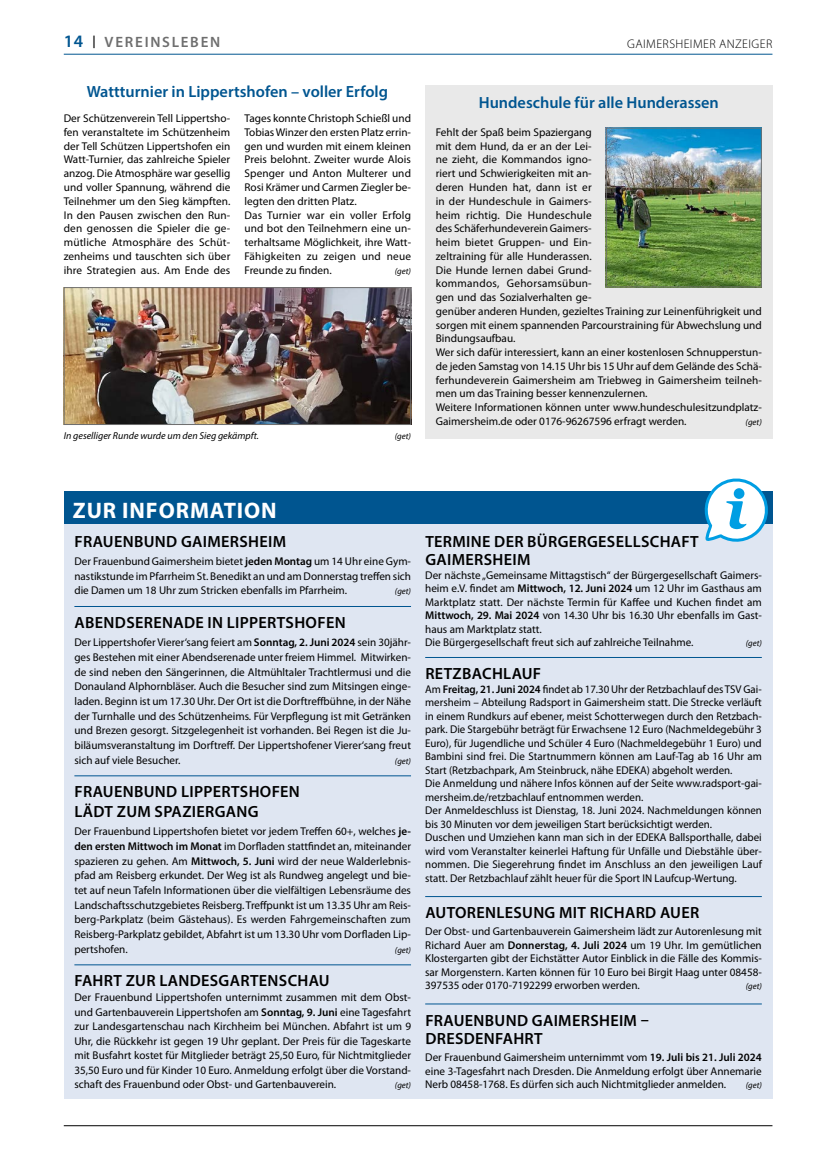
<style>
.page{position:relative;width:815px;height:1152px;background:#fff}
.page>*{position:absolute;margin:0;border:0;box-sizing:border-box;transform-origin:0 0}
.t1{font:700 22.5px "Myriad Pro";letter-spacing:.04em;color:#fff}
.Infokasten_Überschrift{font:600 16.25px/19.6px "Myriad Pro";letter-spacing:.02em;color:#000}
.Infokasten_Grundschrift{font:600 16.25px/18.5px "Myriad Pro";letter-spacing:.02em;color:#000}
.Überschrift_1sp{font:600 16.25px "Myriad Pro";color:#005590}
.t2{font:600 15px "Myriad Pro";letter-spacing:.12em;color:#6e6e6e}
.t3{font:300 12.5px "Myriad Pro";letter-spacing:.035em;color:#000}
.Infokasten_Grundschrift-2{font:11.25px/13.5px "Myriad Pro";color:#000;text-align:justify}
.Grundschrift{font:11.25px/13.8px "Myriad Pro";color:#000;text-align:justify}
.Bildtext{font:italic 10px "Myriad Pro";color:#000}
.Infokasten_Grundschrift-3{font:italic 8.75px "Myriad Pro";color:#000}
.Grundschrift-2{font:italic 8.75px "Myriad Pro";color:#000}
.Bildtext-2{font:italic 8.75px "Myriad Pro";color:#000}
.s1{font-size:17.5px;color:#005590}
.s2{font-weight:600}
</style>
<div class="page">
<hr style="left:64px;top:1125px;width:708px;height:1px;background:#000">
<hr style="left:64px;top:54px;width:708px;height:1px;background:#005590">
<div style="left:64px;top:491px;width:708px;height:36px;background:#005590"></div>
<div style="left:64px;top:524px;width:708px;height:574px;background:#dfe6f2"></div>
<hr style="left:74px;top:606px;width:337px;height:1px;background:#005590">
<hr style="left:74px;top:775px;width:337px;height:1px;background:#005590">
<hr style="left:74px;top:964px;width:337px;height:1px;background:#005590">
<hr style="left:425px;top:657px;width:337px;height:1px;background:#005590">
<hr style="left:425px;top:896px;width:337px;height:1px;background:#005590">
<hr style="left:425px;top:1003px;width:337px;height:1px;background:#005590">
<svg style="left:704px;top:478px;width:64px;height:64px"></svg>
<img style="left:66px;top:289px;width:343px;height:134px">
<div style="left:64px;top:287px;width:347px;height:138px;border:1px solid #6e6e6e"></div>
<div style="left:425px;top:85px;width:347px;height:353px;background:#e9e9e9"></div>
<img style="left:608px;top:130px;width:152px;height:155px">
<div style="left:606px;top:128px;width:156px;height:159px;border:1px solid #6e6e6e"></div>
<p class="t2" style="left:64px;top:33px;width:158px"><span class="s1">14</span> <sup>|</sup> VEREINSLEBEN</p>
<p class="t3" style="left:627px;top:36px;width:147px">GAIMERSHEIMER ANZEIGER</p>
<p class="Überschrift_1sp" style="left:87px;top:81px;width:303px">Wattturnier in Lippertshofen – voller Erfolg</p>
<p class="Grundschrift" style="left:64px;top:112px;width:168px">Der Schützenverein Tell Lippertsho&shy;fen veranstaltete im Schützenheim der Tell Schützen Lippertshofen ein Watt-Turnier, das zahlreiche Spieler anzog. Die Atmosphäre war gesellig und voller Spannung, während die Teilnehmer um den Sieg kämpften.<br>In den Pausen zwischen den Run&shy;den genossen die Spieler die ge&shy;mütliche Atmosphäre des Schüt&shy;zenheims und tauschten sich über ihre Strategien aus. Am Ende des</p>
<p class="Grundschrift" style="left:244px;top:112px;width:168px">Tages konnte Christoph Schießl und Tobias Winzer den ersten Platz errin&shy;gen und wurden mit einem kleinen Preis belohnt. Zweiter wurde Alois Spenger und Anton Multerer und Rosi Krämer und Carmen Ziegler be&shy;legten den dritten Platz.</p>
<p class="Grundschrift" style="left:244px;top:208px;width:168px">Das Turnier war ein voller Erfolg und bot den Teilnehmern eine un&shy;terhaltsame Möglichkeit, ihre Watt-Fähigkeiten zu zeigen und neue Freunde zu finden.</p>
<p class="Grundschrift-2" style="left:395px;top:266px;width:18px">(get)</p>
<p class="Bildtext" style="left:64px;top:430px;width:197px">In geselliger Runde wurde um den Sieg gekämpft.</p>
<p class="Bildtext-2" style="left:395px;top:431px;width:18px">(get)</p>
<p class="Überschrift_1sp" style="left:479px;top:92px;width:242px">Hundeschule für alle Hunderassen</p>
<p class="Grundschrift" style="left:436px;top:126px;width:327px;text-align:left">Fehlt der Spaß beim Spaziergang<br>mit dem Hund, da er an der Lei-<br>ne zieht, die Kommandos igno-<br>riert und Schwierigkeiten mit an-<br>deren Hunden hat, dann ist er<br>in der Hundeschule in Gaimers-<br>heim richtig. Die Hundeschule<br>des Schäferhundeverein Gaimers-<br>heim bietet Gruppen- und Ein-<br>zeltraining für alle Hunderassen.<br>Die Hunde lernen dabei Grund-<br>kommandos, Gehorsamsübun-<br>gen und das Sozialverhalten ge-<br>genüber anderen Hunden, gezieltes Training zur Leinenführigkeit und sorgen mit einem spannenden Parcourstraining für Abwechslung und Bindungsaufbau.</p>
<p class="Grundschrift" style="left:436px;top:346px;width:327px">Wer sich dafür interessiert, kann an einer kostenlosen Schnupperstun&shy;de jeden Samstag von 14.15 Uhr bis 15 Uhr auf dem Gelände des Schä&shy;ferhundeverein Gaimersheim am Triebweg in Gaimersheim teilneh&shy;men um das Training besser kennenzulernen.</p>
<p class="Grundschrift" style="left:436px;top:401px;width:327px">Weitere Informationen können unter www.hundeschulesitzundplatz-<br>Gaimersheim.de oder 0176-96267596 erfragt werden.</p>
<p class="Grundschrift-2" style="left:746px;top:417px;width:18px">(get)</p>
<p class="t1" style="left:73px;top:497px;width:205px">ZUR INFORMATION</p>
<p class="Infokasten_Überschrift" style="left:75px;top:531px;width:213px">FRAUENBUND GAIMERSHEIM</p>
<p class="Infokasten_Grundschrift-2" style="left:74px;top:554px;width:338px;line-height:14.6px">Der Frauenbund Gaimersheim bietet <span class="s2">jeden Montag</span> um 14 Uhr eine Gym&shy;nastikstunde im Pfarrheim St. Benedikt an und am Donnerstag treffen sich die Damen um 18 Uhr zum Stricken ebenfalls im Pfarrheim.</p>
<p class="Infokasten_Grundschrift-3" style="left:395px;top:586px;width:18px">(get)</p>
<p class="Infokasten_Überschrift" style="left:75px;top:612px;width:273px">ABENDSERENADE IN LIPPERTSHOFEN</p>
<p class="Infokasten_Grundschrift-2" style="left:74px;top:635px;width:338px;line-height:14.6px">Der Lippertshofer Vierer‘sang feiert am <span class="s2">Sonntag, 2. Juni 2024</span> sein 30jähr&shy;ges Bestehen mit einer Abendserenade unter freiem Himmel. Mitwirken&shy;de sind neben den Sängerinnen, die Altmühltaler Trachtlermusi und die Donauland Alphornbläser. Auch die Besucher sind zum Mitsingen einge&shy;laden. Beginn ist um 17.30 Uhr. Der Ort ist die Dorftreffbühne, in der Nähe der Turnhalle und des Schützenheims. Für Verpflegung ist mit Getränken und Brezen gesorgt. Sitzgelegenheit ist vorhanden. Bei Regen ist die Ju&shy;biläumsveranstaltung im Dorftreff. Der Lippertshofener Vierer‘sang freut sich auf viele Besucher.</p>
<p class="Infokasten_Grundschrift-3" style="left:395px;top:756px;width:18px">(get)</p>
<p class="Infokasten_Überschrift" style="left:75px;top:781px;width:227px">FRAUENBUND LIPPERTSHOFEN<br>LÄDT ZUM SPAZIERGANG</p>
<p class="Infokasten_Grundschrift-2" style="left:74px;top:824px;width:338px;line-height:14.6px">Der Frauenbund Lippertshofen bietet vor jedem Treffen 60+, welches <span class="s2">je&shy;den ersten Mittwoch im Monat</span> im Dorfladen stattfindet an, miteinander spazieren zu gehen. Am <span class="s2">Mittwoch, 5. Juni</span> wird der neue Walderlebnis&shy;pfad am Reisberg erkundet. Der Weg ist als Rundweg angelegt und bie&shy;tet auf neun Tafeln Informationen über die vielfältigen Lebensräume des Landschaftsschutzgebietes Reisberg. Treffpunkt ist um 13.35 Uhr am Reis&shy;berg-Parkplatz (beim Gästehaus). Es werden Fahrgemeinschaften zum Reisberg-Parkplatz gebildet, Abfahrt ist um 13.30 Uhr vom Dorfladen Lip&shy;pertshofen.</p>
<p class="Infokasten_Grundschrift-3" style="left:395px;top:945px;width:18px">(get)</p>
<p class="Infokasten_Grundschrift" style="left:75px;top:971px;width:257px">FAHRT ZUR LANDESGARTENSCHAU</p>
<p class="Infokasten_Grundschrift-2" style="left:74px;top:990px;width:338px;line-height:14.5px">Der Frauenbund Lippertshofen unternimmt zusammen mit dem Obst&shy;und Gartenbauverein Lippertshofen am <span class="s2">Sonntag, 9. Juni</span> eine Tagesfahrt zur Landesgartenschau nach Kirchheim bei München. Abfahrt ist um 9<br>Uhr, die Rückkehr ist gegen 19 Uhr geplant. Der Preis für die Tageskarte mit Busfahrt kostet für Mitglieder beträgt 25,50 Euro, für Nichtmitglieder 35,50 Euro und für Kinder 10 Euro. Anmeldung erfolgt über die Vorstand&shy;schaft des Frauenbund oder Obst- und Gartenbauverein.</p>
<p class="Infokasten_Grundschrift-3" style="left:395px;top:1080px;width:18px">(get)</p>
<p class="Infokasten_Grundschrift" style="left:425px;top:531px;width:275px">TERMINE DER BÜRGERGESELLSCHAFT<br>GAIMERSHEIM</p>
<p class="Infokasten_Grundschrift-2" style="left:425px;top:568px;width:338px">Der nächste „Gemeinsame Mittagstisch“ der Bürgergesellschaft Gaimers&shy;heim e.V. findet am <span class="s2">Mittwoch, 12. Juni 2024</span> um 12 Uhr im Gasthaus am Marktplatz statt. Der nächste Termin für Kaffee und Kuchen findet am <span class="s2">Mittwoch, 29. Mai 2024</span> von 14.30 Uhr bis 16.30 Uhr ebenfalls im Gast&shy;haus am Marktplatz statt.</p>
<p class="Infokasten_Grundschrift-2" style="left:425px;top:636px;width:270px">Die Bürgergesellschaft freut sich auf zahlreiche Teilnahme.</p>
<p class="Infokasten_Grundschrift-3" style="left:746px;top:638px;width:18px">(get)</p>
<p class="Infokasten_Grundschrift" style="left:425px;top:664px;width:117px">RETZBACHLAUF</p>
<p class="Infokasten_Grundschrift-2" style="left:425px;top:682px;width:338px">Am <span class="s2">Freitag, 21. Juni 2024</span> findet ab 17.30 Uhr der Retzbachlauf des TSV Gai&shy;mersheim – Abteilung Radsport in Gaimersheim statt. Die Strecke verläuft in einem Rundkurs auf ebener, meist Schotterwegen durch den Retzbach&shy;park. Die Stargebühr beträgt für Erwachsene 12 Euro (Nachmeldegebühr 3<br>Euro), für Jugendliche und Schüler 4 Euro (Nachmeldegebühr 1 Euro) und Bambini sind frei. Die Startnummern können am Lauf-Tag ab 16 Uhr am Start (Retzbachpark, Am Steinbruck, nähe EDEKA) abgeholt werden.</p>
<p class="Infokasten_Grundschrift-2" style="left:425px;top:777px;width:338px">Die Anmeldung und nähere Infos können auf der Seite www.radsport-gai&shy;mersheim.de/retzbachlauf entnommen werden.</p>
<p class="Infokasten_Grundschrift-2" style="left:425px;top:804px;width:338px">Der Anmeldeschluss ist Dienstag, 18. Juni 2024. Nachmeldungen können bis 30 Minuten vor dem jeweiligen Start berücksichtigt werden.</p>
<p class="Infokasten_Grundschrift-2" style="left:425px;top:831px;width:338px">Duschen und Umziehen kann man sich in der EDEKA Ballsporthalle, dabei wird vom Veranstalter keinerlei Haftung für Unfälle und Diebstähle über&shy;nommen. Die Siegerehrung findet im Anschluss an den jeweiligen Lauf statt. Der Retzbachlauf zählt heuer für die Sport IN Laufcup-Wertung.</p>
<p class="Infokasten_Überschrift" style="left:425px;top:902px;width:275px">AUTORENLESUNG MIT RICHARD AUER</p>
<p class="Infokasten_Grundschrift-2" style="left:425px;top:925px;width:338px">Der Obst- und Gartenbauverein Gaimersheim lädt zur Autorenlesung mit Richard Auer am <span class="s2">Donnerstag, 4. Juli 2024</span> um 19 Uhr. Im gemütlichen Klostergarten gibt der Eichstätter Autor Einblick in die Fälle des Kommis&shy;sar Morgenstern. Karten können für 10 Euro bei Birgit Haag unter 08458- 397535 oder 0170-7192299 erworben werden.</p>
<p class="Infokasten_Grundschrift-3" style="left:746px;top:981px;width:18px">(get)</p>
<p class="Infokasten_Überschrift" style="left:425px;top:1010px;width:225px;line-height:18.5px">FRAUENBUND GAIMERSHEIM –<br>DRESDENFAHRT</p>
<p class="Infokasten_Grundschrift-2" style="left:425px;top:1050px;width:338px">Der Frauenbund Gaimersheim unternimmt vom <span class="s2">19. Juli bis 21. Juli 2024 </span>eine 3-Tagesfahrt nach Dresden. Die Anmeldung erfolgt über Annemarie Nerb 08458-1768. Es dürfen sich auch Nichtmitglieder anmelden.</p>
<p class="Infokasten_Grundschrift-3" style="left:746px;top:1080px;width:18px">(get)</p>
</div>
